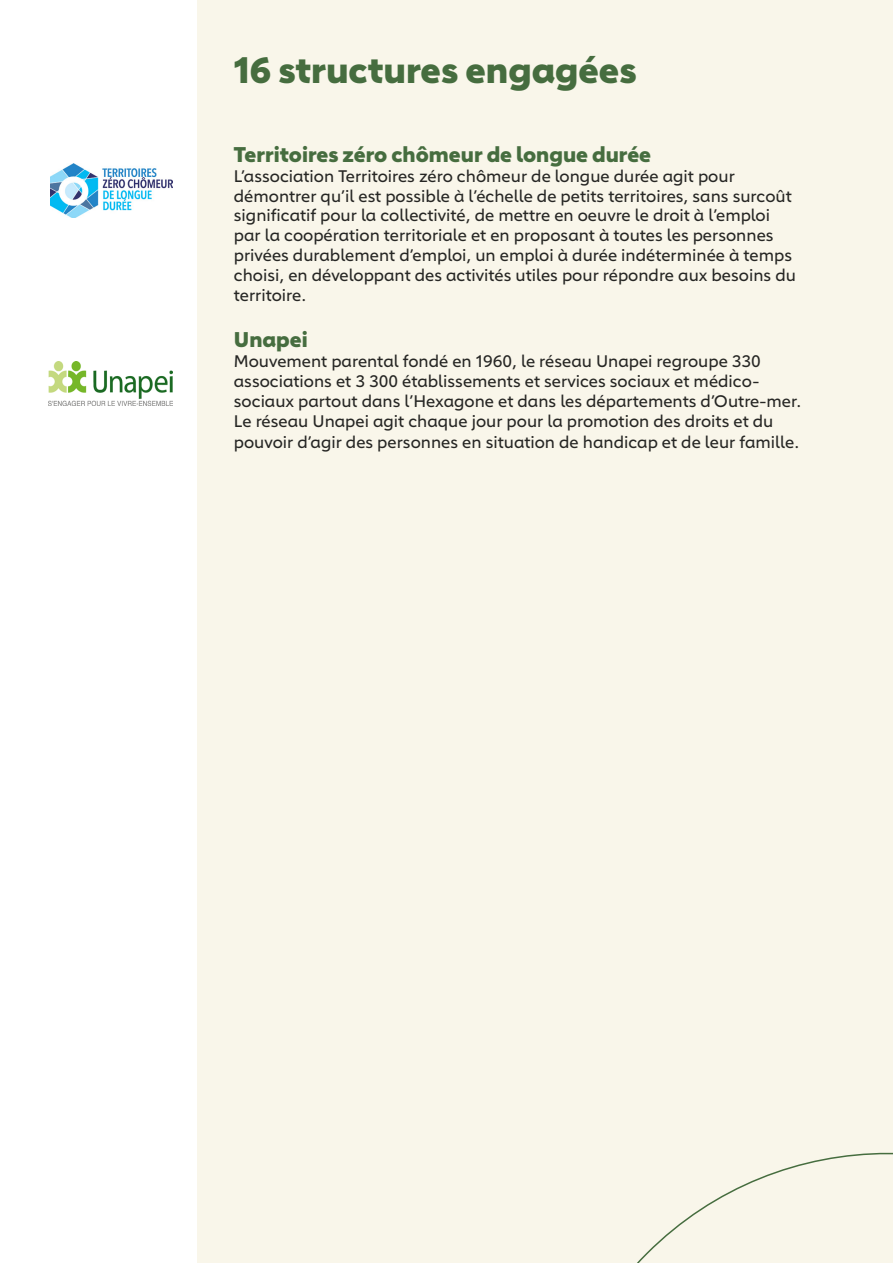
<style>
.page{position:relative;width:893px;height:1263px;background:#fff}
.page>*{position:absolute;margin:0;border:0;box-sizing:border-box;transform-origin:0 0}
.t1{font:900 36px "Carnero";color:#466d3f}
.t2{font:900 21px "Carnero";color:#466d3f}
.t3{font:16.5px/19.8px "Carnero";color:#262624}
</style>
<div class="page">
<div style="left:198px;top:0;width:695px;height:1263px;background:#f9f6ea"></div>
<svg style="left:637px;top:1152px;width:256px;height:111px"></svg>
<img style="left:50px;top:164px;width:122px;height:54px">
<img style="left:49px;top:362px;width:123px;height:44px">
<p class="t1" style="left:234px;top:47px;width:404px">16 structures engagées</p>
<p class="t2" style="left:234px;top:141px;width:419px">Territoires zéro chômeur de longue durée</p>
<p class="t3" style="left:234px;top:166px;width:564px">L’association Territoires zéro chômeur de longue durée agit pour démontrer qu’il est possible à l’échelle de petits territoires, sans surcoût significatif pour la collectivité, de mettre en oeuvre le droit à l’emploi par la coopération territoriale et en proposant à toutes les personnes privées durablement d’emploi, un emploi à durée indéterminée à temps choisi, en développant des activités utiles pour répondre aux besoins du territoire.</p>
<p class="t2" style="left:234px;top:327px;width:75px">Unapei</p>
<p class="t3" style="left:234px;top:351px;width:569px">Mouvement parental fondé en 1960, le réseau Unapei regroupe 330 associations et 3 300 établissements et services sociaux et médico&shy;sociaux partout dans l’Hexagone et dans les départements d’Outre-mer.</p>
<p class="t3" style="left:234px;top:410px;width:567px;line-height:21.6px">Le réseau Unapei agit chaque jour pour la promotion des droits et du pouvoir d’agir des personnes en situation de handicap et de leur famille.</p>
</div>
